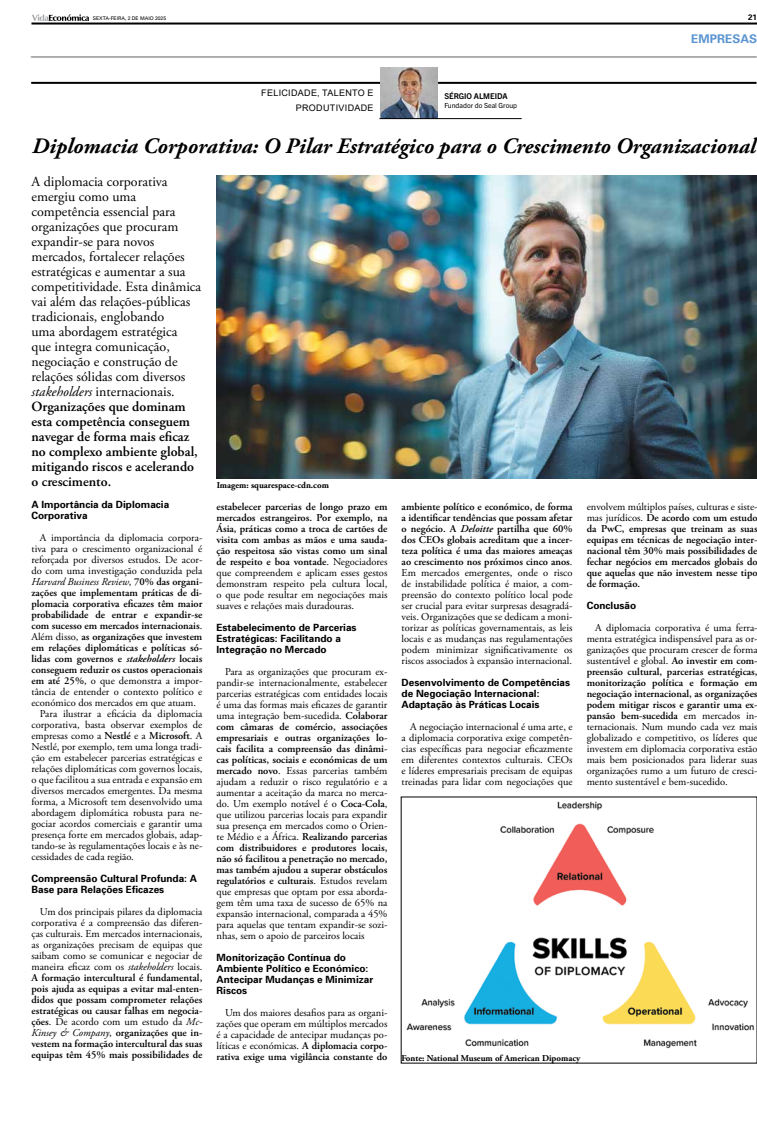
<style>
.page{position:relative;width:757px;height:1134px;background:#fff}
.page>*{position:absolute;margin:0;border:0;box-sizing:border-box;transform-origin:0 0}
.t1{font:italic 700 22px "Adobe Garamond Pro";color:#000}
.t2{font:14px/15px "Adobe Garamond Pro";color:#000}
.t3{font:700 12px "Univers 65";color:#5b95d0}
.t4{font:10.5px/11px "Adobe Garamond Pro";color:#000;text-align:justify}
.t5{font:600 10.5px/11px "Adobe Garamond Pro";color:#000;text-align:justify}
.t6{font:italic 10.5px "Adobe Garamond Pro";color:#000}
.t7{font:700 10px/11px "Univers 65";color:#000}
.t8{font:700 9px "Adobe Garamond Pro";color:#000}
.t9{font:9px/15px "Arial";letter-spacing:.035em;color:#000;text-align:right}
.t10{font:700 8px "Trade Gothic Next LT Pro";letter-spacing:-.005em;color:#000}
.t11{font:700 8px "Univers 65";color:#000}
.t12{font:7px "Trade Gothic Next LT Pro";color:#000}
.t13{font:5px "Univers LT";color:#000}
.s1{font-style:italic}
.s2{font-weight:600}
.s3{font-style:normal}
.s4{font-weight:600;font-style:normal}
.s5{font-weight:400}
.s6{font-weight:400;font-style:italic}
.s7{font-weight:600;font-style:italic}
</style>
<div class="page">
<hr style="left:31px;top:57px;width:726px;height:1px;background:#939598">
<hr style="left:31px;top:82px;width:725px;height:2px;background:#000">
<img style="left:380px;top:67px;width:57px;height:51px">
<hr style="left:379px;top:118px;width:143px;height:1px;background:#000">
<hr style="left:31px;top:23px;width:726px;height:2px;background:#000">
<svg style="left:32px;top:14px;width:57px;height:7px"></svg>
<img style="left:216px;top:176px;width:541px;height:303px">
<img style="left:406px;top:801px;width:348px;height:248px">
<p class="t13" style="left:93px;top:15px;width:75px">SEXTA-FEIRA, 2 DE MAIO 2025</p>
<p class="t11" style="left:748px;top:12px;width:10px">21</p>
<p class="t9" style="left:261px;top:86px;width:114px">FELICIDADE, TALENTO E<br>PRODUTIVIDADE</p>
<p class="t10" style="left:444px;top:90px;width:65px">SÉRGIO ALMEIDA</p>
<p class="t12" style="left:444px;top:101px;width:74px">Fundador do Seal Group</p>
<p class="t3" style="left:691px;top:31px;width:67px">EMPRESAS</p>
<h1 class="t1" style="left:32px;top:134px;width:725px">Diplomacia Corporativa: O Pilar Estratégico para o Crescimento Organizacional</h1>
<p class="t2" style="left:31px;top:174px;width:171px">A diplomacia corporativa emergiu como uma competência essencial para organizações que procuram expandir-se para novos mercados, fortalecer relações estratégicas e aumentar a sua competitividade. Esta dinâmica vai além das relações-públicas tradicionais, englobando<br>uma abordagem estratégica<br>que integra comunicação, negociação e construção de relações sólidas com diversos <span class="s1">stakeholders</span> internacionais.<br><span class="s2">Organizações que dominam esta competência conseguem navegar de forma mais eficaz no complexo ambiente global, mitigando riscos e acelerando o crescimento.</span></p>
<p class="t7" style="left:31px;top:499px;width:139px">A Importância da Diplomacia<br>Corporativa</p>
<p class="t4" style="left:40px;top:532px;width:164px">A importância da diplomacia corpora-</p>
<p class="t4" style="left:31px;top:543px;width:172px">tiva para o crescimento organizacional é</p>
<p class="t4" style="left:31px;top:554px;width:172px">reforçada por diversos estudos. De acor-</p>
<p class="t4" style="left:31px;top:565px;width:172px">do com uma investigação conduzida pela</p>
<p class="t6" style="left:31px;top:575px;width:172px">Harvard Business Review<span class="s3">,</span> <span class="s4">70% das organi-</span></p>
<p class="t5" style="left:31px;top:587px;width:172px">zações que implementam práticas de di-</p>
<p class="t5" style="left:31px;top:598px;width:172px">plomacia corporativa eficazes têm maior</p>
<p class="t5" style="left:31px;top:609px;width:172px">probabilidade de entrar e expandir-se</p>
<p class="t5" style="left:31px;top:620px;width:172px">com sucesso em mercados internacionais<span class="s5">.</span></p>
<p class="t5" style="left:31px;top:631px;width:172px"><span class="s5">Além disso,</span> as organizações que investem</p>
<p class="t5" style="left:31px;top:642px;width:172px">em relações diplomáticas e políticas só-</p>
<p class="t5" style="left:31px;top:653px;width:172px">lidas com governos e <span class="s1">stakeholders</span> locais</p>
<p class="t5" style="left:31px;top:664px;width:172px">conseguem reduzir os custos operacionais</p>
<p class="t4" style="left:31px;top:675px;width:172px"><span class="s2">em até 25%</span>, o que demonstra a impor-</p>
<p class="t4" style="left:31px;top:686px;width:172px">tância de entender o contexto político e</p>
<p class="t4" style="left:31px;top:698px;width:166px">económico dos mercados em que atuam.</p>
<p class="t4" style="left:40px;top:709px;width:164px">Para ilustrar a eficácia da diplomacia</p>
<p class="t4" style="left:31px;top:720px;width:172px">corporativa, basta observar exemplos de</p>
<p class="t4" style="left:31px;top:731px;width:172px">empresas como a <span class="s2">Nestlé</span> e a <span class="s2">Microsoft</span>. A</p>
<p class="t4" style="left:31px;top:742px;width:172px">Nestlé, por exemplo, tem uma longa tradi-</p>
<p class="t4" style="left:31px;top:753px;width:172px">ção em estabelecer parcerias estratégicas e</p>
<p class="t4" style="left:31px;top:764px;width:172px">relações diplomáticas com governos locais,</p>
<p class="t4" style="left:31px;top:775px;width:172px">o que facilitou a sua entrada e expansão em</p>
<p class="t4" style="left:31px;top:786px;width:172px">diversos mercados emergentes. Da mesma</p>
<p class="t4" style="left:31px;top:797px;width:172px">forma, a Microsoft tem desenvolvido uma</p>
<p class="t4" style="left:31px;top:808px;width:172px">abordagem diplomática robusta para ne-</p>
<p class="t4" style="left:31px;top:819px;width:172px">gociar acordos comerciais e garantir uma</p>
<p class="t4" style="left:31px;top:830px;width:172px">presença forte em mercados globais, adap-</p>
<p class="t4" style="left:31px;top:841px;width:172px">tando-se às regulamentações locais e às ne-</p>
<p class="t4" style="left:31px;top:852px;width:104px">cessidades de cada região.</p>
<p class="t7" style="left:31px;top:873px;width:167px">Compreensão Cultural Profunda: A<br>Base para Relações Eficazes</p>
<p class="t5" style="left:31px;top:906px;width:172px;text-indent:9px"><span class="s5">Um dos principais pilares da diplomacia corporativa é a compreensão das diferen&shy;ças culturais. Em mercados internacionais, as organizações precisam de equipas que saibam como se comunicar e negociar de maneira eficaz com os</span> <span class="s6">stakeholders</span> <span class="s5">locais.<br></span>A formação intercultural é fundamental, pois ajuda as equipas a evitar mal-enten&shy;didos que possam comprometer relações estratégicas ou causar falhas em negocia&shy;ções<span class="s5">. De acordo com um estudo da</span> <span class="s6">Mc-Kinsey &amp; Company</span><span class="s5">,</span> organizações que in&shy;vestem na formação intercultural das suas equipas têm 45% mais possibilidades de</p>
<p class="t8" style="left:217px;top:480px;width:114px">Imagem: squarespace-cdn.com</p>
<p class="t5" style="left:217px;top:501px;width:172px">estabelecer parcerias de longo prazo em mercados estrangeiros. Por exemplo, na Ásia, práticas como a troca de cartões de visita com ambas as mãos e uma sauda&shy;ção respeitosa são vistas como um sinal de respeito e boa vontade<span class="s5">. Negociadores que compreendem e aplicam esses gestos demonstram respeito pela cultura local, o que pode resultar em negociações mais suaves e relações mais duradouras.</span></p>
<p class="t7" style="left:217px;top:621px;width:142px">Estabelecimento de Parcerias<br>Estratégicas: Facilitando a<br>Integração no Mercado</p>
<p class="t4" style="left:217px;top:666px;width:172px;text-indent:9px">Para as organizações que procuram ex&shy;pandir-se internacionalmente, estabelecer parcerias estratégicas com entidades locais é uma das formas mais eficazes de garantir uma integração bem-sucedida. <span class="s2">Colaborar com câmaras de comércio, associações empresariais e outras organizações lo&shy;cais facilita a compreensão das dinâmi&shy;cas políticas, sociais e económicas de um mercado novo</span>. Essas parcerias também ajudam a reduzir o risco regulatório e a aumentar a aceitação da marca no merca&shy;do. Um exemplo notável é o <span class="s2">Coca-Cola</span>, que utilizou parcerias locais para expandir sua presença em mercados como o Orien&shy;te Médio e a África. <span class="s2">Realizando parcerias com distribuidores e produtores locais, não só facilitou a penetração no mercado, mas também ajudou a superar obstáculos regulatórios e culturais</span>. Estudos revelam que empresas que optam por essa aborda&shy;gem têm uma taxa de sucesso de 65% na expansão internacional, comparada a 45% para aquelas que tentam expandir-se sozi&shy;nhas, sem o apoio de parceiros locais</p>
<p class="t7" style="left:217px;top:951px;width:158px">Monitorização Contínua do<br>Ambiente Político e Económico:<br>Antecipar Mudanças e Minimizar<br>Riscos</p>
<p class="t4" style="left:217px;top:1007px;width:172px;text-indent:9px">Um dos maiores desafios para as organi&shy;zações que operam em múltiplos mercados é a capacidade de antecipar mudanças po&shy;líticas e económicas. <span class="s2">A diplomacia corpo&shy;rativa exige uma vigilância constante do</span></p>
<p class="t4" style="left:402px;top:501px;width:172px"><span class="s2">ambiente político e económico, de forma a identificar tendências que possam afetar o negócio. A</span> <span class="s7">Deloitte</span> <span class="s2">partilha que 60% dos CEOs globais acreditam que a incer&shy;teza política é uma das maiores ameaças ao crescimento nos próximos cinco anos</span>.<br>Em mercados emergentes, onde o risco de instabilidade política é maior, a com&shy;preensão do contexto político local pode ser crucial para evitar surpresas desagradá&shy;veis. Organizações que se dedicam a moni&shy;torizar as políticas governamentais, as leis locais e as mudanças nas regulamentações podem minimizar significativamente os riscos associados à expansão internacional.</p>
<p class="t7" style="left:402px;top:676px;width:170px">Desenvolvimento de Competências de Negociação Internacional:<br>Adaptação às Práticas Locais</p>
<p class="t4" style="left:402px;top:721px;width:172px;text-indent:9px">A negociação internacional é uma arte, e a diplomacia corporativa exige competên&shy;cias específicas para negociar eficazmente em diferentes contextos culturais. CEOs e líderes empresariais precisam de equipas treinadas para lidar com negociações que</p>
<p class="t5" style="left:587px;top:501px;width:172px"><span class="s5">envolvem múltiplos países, culturas e siste&shy;mas jurídicos.</span> De acordo com um estudo da PwC, empresas que treinam as suas equipas em técnicas de negociação inter&shy;nacional têm 30% mais possibilidades de fechar negócios em mercados globais do que aquelas que não investem nesse tipo de formação.</p>
<p class="t7" style="left:587px;top:599px;width:51px">Conclusão</p>
<p class="t4" style="left:587px;top:622px;width:172px;text-indent:9px">A diplomacia corporativa é uma ferra&shy;menta estratégica indispensável para as or&shy;ganizações que procuram crescer de forma sustentável e global. <span class="s2">Ao investir em com&shy;preensão cultural, parcerias estratégicas, monitorização política e formação em negociação internacional, as organizações podem mitigar riscos e garantir uma ex&shy;pansão bem-sucedida</span> em mercados in&shy;ternacionais. Num mundo cada vez mais globalizado e competitivo, os líderes que investem em diplomacia corporativa estão mais bem posicionados para liderar suas organizações rumo a um futuro de cresci&shy;mento sustentável e bem-sucedido.</p>
<p class="t8" style="left:401px;top:1052px;width:180px">Fonte: National Museum of American Dipomacy</p>
</div>
